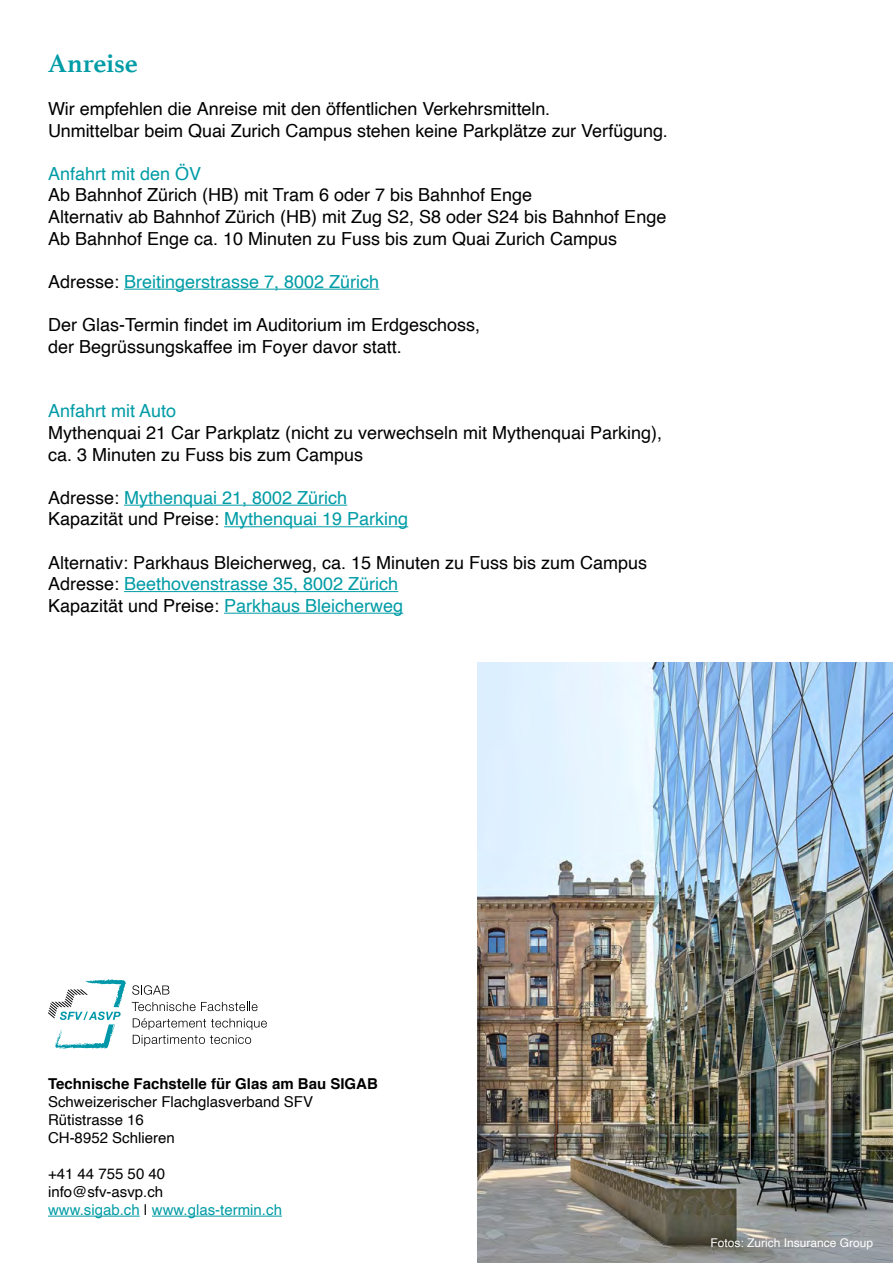
<style>
.page{position:relative;width:893px;height:1263px;background:#fff}
.page>*{position:absolute;margin:0;border:0;box-sizing:border-box;transform-origin:0 0}
.t1{font:700 27px "Athelas";color:#009ca6}
.t2{font:18px/21.6px "Helvetica";color:#000}
.t3{font:18px/21.6px "Helvetica";color:#009ca6}
.t4{font:15px/18px "Helvetica";color:#000}
.t5{font:15px/18px "Helvetica";color:#009ca6}
.t6{font:700 15px "Helvetica";color:#000}
.t7{font:12px "Helvetica";color:#fff}
.s1{color:#000}
.s2{color:#009ca6}
</style>
<div class="page">
<hr style="left:124px;top:289px;width:255px;height:1px;background:#009ca6">
<hr style="left:124px;top:505px;width:223px;height:1px;background:#009ca6">
<hr style="left:224px;top:526px;width:184px;height:1px;background:#009ca6">
<hr style="left:124px;top:591px;width:274px;height:1px;background:#009ca6">
<hr style="left:224px;top:613px;width:179px;height:1px;background:#009ca6">
<svg style="left:132px;top:985px;width:37px;height:10px"></svg>
<svg style="left:132px;top:1002px;width:126px;height:9px"></svg>
<svg style="left:133px;top:1018px;width:134px;height:28px"></svg>
<svg style="left:48px;top:979px;width:78px;height:70px"></svg>
<hr style="left:48px;top:1216px;width:92px;height:1px;background:#009ca6">
<hr style="left:152px;top:1216px;width:130px;height:1px;background:#009ca6">
<img style="left:477px;top:662px;width:416px;height:601px">
<h1 class="t1" style="left:48px;top:41px;width:91px">Anreise</h1>
<p class="t2" style="left:48px;top:98px;width:621px">Wir empfehlen die Anreise mit den öffentlichen Verkehrsmitteln.<br>Unmittelbar beim Quai Zurich Campus stehen keine Parkplätze zur Verfügung.</p>
<p class="t3" style="left:48px;top:163px;width:155px">Anfahrt mit den ÖV</p>
<p class="t2" style="left:48px;top:185px;width:620px">Ab Bahnhof Zürich (HB) mit Tram 6 oder 7 bis Bahnhof Enge<br>Alternativ ab Bahnhof Zürich (HB) mit Zug S2, S8 oder S24 bis Bahnhof Enge<br>Ab Bahnhof Enge ca. 10 Minuten zu Fuss bis zum Quai Zurich Campus</p>
<p class="t3" style="left:48px;top:271px;width:333px"><span class="s1">Adresse:</span> Breitingerstrasse 7, 8002 Zürich</p>
<p class="t2" style="left:48px;top:314px;width:434px">Der Glas-Termin findet im Auditorium im Erdgeschoss, der Begrüssungskaffee im Foyer davor statt.</p>
<p class="t3" style="left:48px;top:401px;width:130px">Anfahrt mit Auto</p>
<p class="t2" style="left:48px;top:422px;width:616px">Mythenquai 21 Car Parkplatz (nicht zu verwechseln mit Mythenquai Parking), ca. 3 Minuten zu Fuss bis zum Campus</p>
<p class="t3" style="left:48px;top:487px;width:362px"><span class="s1">Adresse:</span> Mythenquai 21, 8002 Zürich<br><span class="s1">Kapazität und Preise:</span> Mythenquai 19 Parking</p>
<p class="t2" style="left:48px;top:552px;width:601px">Alternativ: Parkhaus Bleicherweg, ca. 15 Minuten zu Fuss bis zum Campus<br>Adresse: <span class="s2">Beethovenstrasse 35, 8002 Zürich<br></span>Kapazität und Preise: <span class="s2">Parkhaus Bleicherweg</span></p>
<p class="t6" style="left:48px;top:1071px;width:331px">Technische Fachstelle für Glas am Bau SIGAB</p>
<p class="t4" style="left:48px;top:1093px;width:267px">Schweizerischer Flachglasverband SFV<br>Rütistrasse 16<br>CH-8952 Schlieren</p>
<p class="t5" style="left:48px;top:1165px;width:235px"><span class="s1">+41 44 755 50 40 info@sfv-asvp.ch<br></span>www.sigab.ch <span class="s1">|</span> www.glas-termin.ch</p>
<p class="t7" style="left:710px;top:1233px;width:164px">Fotos: Zurich Insurance Group</p>
</div>
